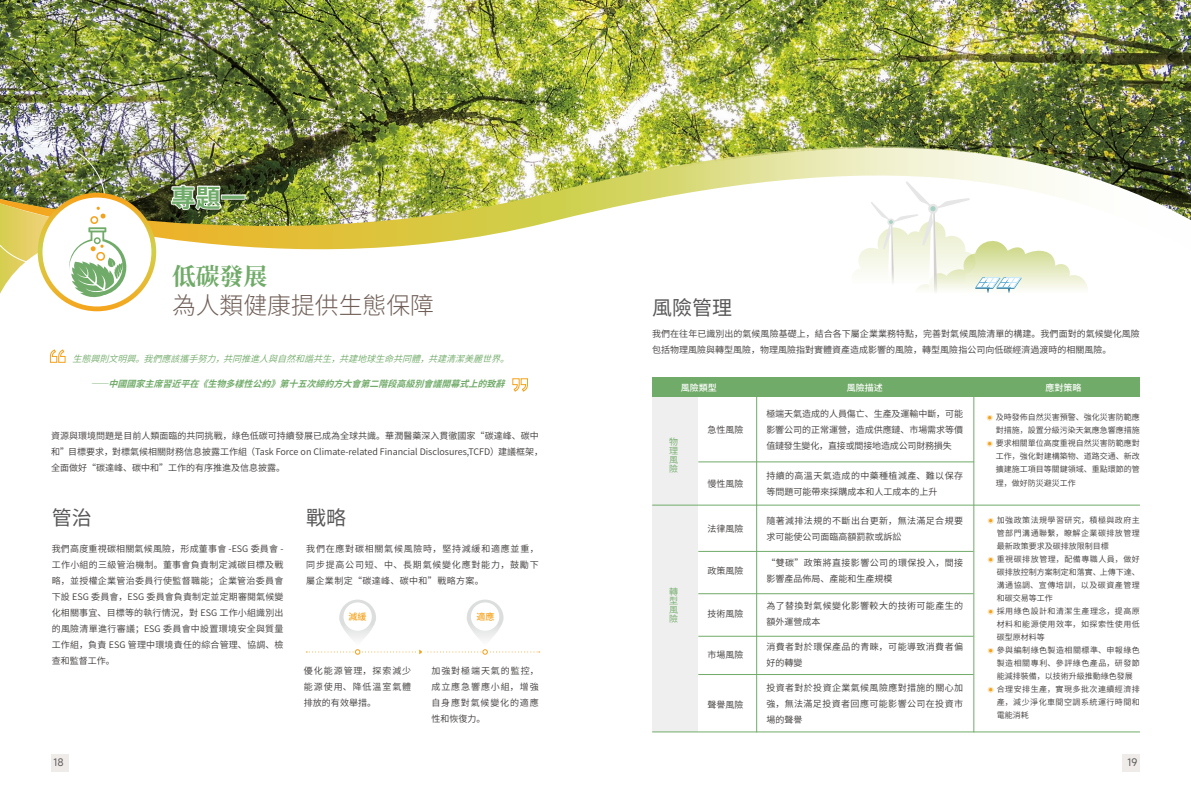
<style>
.page{position:relative;width:1191px;height:808px;background:#fff}
.page>*{position:absolute;margin:0;border:0;box-sizing:border-box;transform-origin:0 0}
.t1{font:700 25px "Source Han Sans CN";color:#71ab69}
.t2{font:300 23.8px "Source Han Sans CN";color:#705f57}
.t3{font:700 23.8px "Source Han Serif CN";color:#71ab69}
.t4{font:20px "Source Han Sans CN";color:#595757}
.t5{font:10px "Mi Sans";color:#595757}
.t6{font:9px/16px "Source Han Sans CN";letter-spacing:.005em;color:#3e3a39;text-align:justify}
.t7{font:9px/16px "Source Han Sans CN";letter-spacing:.045em;color:#3e3a39}
.t8{font:italic 9px "Source Han Sans CN";color:#71ab69}
.t9{font:italic 700 9px "Source Han Sans CN";color:#71ab69}
.t10{font:500 9px "Source Han Sans CN";color:#fff}
.t11{font:9px/9px "Source Han Sans CN";color:#71ab69;text-align:justify}
.t12{font:500 9px "Source Han Sans CN";color:#f5a21b}
.t13{font:8px "Source Han Sans CN";color:#3e3a39}
.t14{font:8px "Source Han Sans CN";letter-spacing:.06em;color:#3e3a39}
.t15{font:8px "Source Han Sans CN";letter-spacing:.065em;color:#3e3a39}
.s1{font-size:6px;color:#f5a21b}
</style>
<div class="page">
<div style="left:51px;top:754px;width:17px;height:17px;background:#eeebe8"></div>
<img style="left:0;top:0;width:1191px;height:122px">
<img style="left:0;top:122px;width:1191px;height:23px">
<img style="left:141px;top:145px;width:1050px;height:147px">
<div style="left:652px;top:377px;width:45px;height:355px;background:#efefef"></div>
<div style="left:652px;top:377px;width:488px;height:20px;background:#71ab69"></div>
<hr style="left:652px;top:505px;width:488px;height:1px;background:#71ab69">
<hr style="left:652px;top:732px;width:488px;height:1px;background:#71ab69">
<hr style="left:756px;top:395px;width:1px;height:337px;background:#71ab69">
<hr style="left:973px;top:395px;width:1px;height:337px;background:#71ab69">
<hr style="left:698px;top:462px;width:276px;height:1px;background:#71ab69">
<hr style="left:698px;top:551px;width:275px;height:1px;background:#71ab69">
<hr style="left:698px;top:593px;width:275px;height:1px;background:#71ab69">
<hr style="left:698px;top:636px;width:275px;height:1px;background:#71ab69">
<hr style="left:698px;top:674px;width:275px;height:1px;background:#71ab69">
<svg style="left:467px;top:600px;width:36px;height:46px"></svg>
<div style="left:471px;top:602px;width:28px;height:29px;background:#fff;border-radius:50%"></div>
<svg style="left:339px;top:600px;width:37px;height:46px"></svg>
<div style="left:343px;top:602px;width:29px;height:29px;background:#fff;border-radius:50%"></div>
<svg style="left:306px;top:643px;width:234px;height:12px"></svg>
<svg style="left:851px;top:181px;width:238px;height:112px"></svg>
<svg style="left:50px;top:349px;width:16px;height:14px"></svg>
<svg style="left:512px;top:378px;width:16px;height:14px"></svg>
<svg style="left:170px;top:184px;width:54px;height:29px"></svg>
<div style="left:221px;top:194px;width:25px;height:6px;border:2px solid #fff"></div>
<svg style="left:40px;top:195px;width:114px;height:114px"></svg>
<img style="left:0;top:142px;width:141px;height:170px">
<div style="left:1123px;top:754px;width:17px;height:17px;background:#eeebe8"></div>
<h1 class="t1" style="left:171px;top:184px;width:76px">專題一</h1>
<h2 class="t3" style="left:172px;top:264px;width:97px">低碳發展</h2>
<h2 class="t2" style="left:172px;top:292px;width:263px">為人類健康提供生態保障</h2>
<p class="t8" style="left:72px;top:354px;width:440px">生態興則文明興。我們應該攜手努力，共同推進人與自然和諧共生，共建地球生命共同體，共建清潔美麗世界。</p>
<p class="t9" style="left:90px;top:378px;width:422px">——中國國家主席習近平在《生物多樣性公約》第十五次締約方大會第二階段高級別會議開幕式上的致辭</p>
<p class="t6" style="left:51px;top:427px;width:494px;text-align:left">資源與環境問題是目前人類面臨的共同挑戰，綠色低碳可持續發展已成為全球共識。華潤醫藥深入貫徹國家“碳達峰、碳中和”目標要求，對標氣候相關財務信息披露工作組（Task Force on Climate-related Financial Disclosures,TCFD）建議框架，全面做好“碳達峰、碳中和”工作的有序推進及信息披露。</p>
<h3 class="t4" style="left:52px;top:506px;width:41px">管治</h3>
<p class="t6" style="left:52px;top:541px;width:233px">我們高度重視碳相關氣候風險，形成董事會 -ESG 委員會 -工作小組的三級管治機制。董事會負責制定減碳目標及戰略，並授權企業管治委員行使監督職能；企業管治委員會下設 ESG 委員會，ESG 委員會負責制定並定期審閱氣候變化相關事宜、目標等的執行情況，對 ESG 工作小組識別出的風險清單進行審議；ESG 委員會中設置環境安全與質量工作組，負責 ESG 管理中環境責任的綜合管理、協調、檢查和監督工作。</p>
<p class="t5" style="left:54px;top:756px;width:12px">18</p>
<h3 class="t4" style="left:306px;top:506px;width:41px">戰略</h3>
<p class="t6" style="left:306px;top:541px;width:234px">我們在應對碳相關氣候風險時，堅持減緩和適應並重，同步提高公司短、中、長期氣候變化應對能力，鼓勵下屬企業制定“碳達峰、碳中和”戰略方案。</p>
<p class="t12" style="left:349px;top:611px;width:19px">減緩</p>
<p class="t12" style="left:476px;top:611px;width:19px">適應</p>
<p class="t6" style="left:304px;top:662px;width:109px">優化能源管理，探索減少能源使用、降低溫室氣體排放的有效舉措。</p>
<p class="t6" style="left:431px;top:662px;width:109px">加強對極端天氣的監控，成立應急響應小組，增強自身應對氣候變化的適應性和恢復力。</p>
<h3 class="t4" style="left:652px;top:296px;width:81px">風險管理</h3>
<p class="t6" style="left:652px;top:325px;width:489px">我們在往年已識別出的氣候風險基礎上，結合各下屬企業業務特點，完善對氣候風險清單的構建。我們面對的氣候變化風險包括物理風險與轉型風險，物理風險指對實體資產造成影響的風險，轉型風險指公司向低碳經濟過渡時的相關風險。</p>
<p class="t10" style="left:680px;top:382px;width:37px">風險類型</p>
<p class="t10" style="left:846px;top:382px;width:37px">風險描述</p>
<p class="t10" style="left:1045px;top:382px;width:37px">應對策略</p>
<p class="t6" style="left:707px;top:422px;width:37px">急性風險</p>
<p class="t6" style="left:766px;top:406px;width:198px">極端天氣造成的人員傷亡、生產及運輸中斷，可能影響公司的正常運營，造成供應鏈、市場需求等價值鏈發生變化，直接或間接地造成公司財務損失</p>
<p class="t6" style="left:766px;top:468px;width:198px">持續的高溫天氣造成的中藥種植減產、難以保存等問題可能帶來採購成本和人工成本的上升</p>
<p class="t13" style="left:986px;top:413px;width:155px"><span class="s1">◉</span> 及時發佈自然災害預警、強化災害防範應</p>
<p class="t13" style="left:995px;top:426px;width:145px">對措施，設置分級污染天氣應急響應措施</p>
<p class="t13" style="left:986px;top:439px;width:155px"><span class="s1">◉</span> 要求相關單位高度重視自然災害防範應對</p>
<p class="t13" style="left:995px;top:452px;width:146px">工作，強化對建構築物、道路交通、新改</p>
<p class="t13" style="left:995px;top:465px;width:146px">擴建施工項目等關鍵領域、重點環節的管</p>
<p class="t13" style="left:995px;top:478px;width:81px">理，做好防災避災工作</p>
<p class="t14" style="left:987px;top:516px;width:154px"><span class="s1">◉</span> 加強政策法規學習研究，積極與政府主</p>
<p class="t14" style="left:996px;top:529px;width:145px">管部門溝通聯繫，瞭解企業碳排放管理</p>
<p class="t13" style="left:996px;top:542px;width:113px">最新政策要求及碳排放限制目標</p>
<p class="t15" style="left:987px;top:555px;width:154px"><span class="s1">◉</span> 重視碳排放管理，配備專職人員，做好</p>
<p class="t13" style="left:996px;top:568px;width:145px">碳排放控制方案制定和落實、上傳下達、</p>
<p class="t15" style="left:996px;top:581px;width:145px">溝通協調、宣傳培訓，以及碳資產管理</p>
<p class="t13" style="left:996px;top:594px;width:57px">和碳交易等工作</p>
<p class="t14" style="left:987px;top:607px;width:154px"><span class="s1">◉</span> 採用綠色設計和清潔生產理念，提高原</p>
<p class="t14" style="left:996px;top:620px;width:145px">材料和能源使用效率，如探索性使用低</p>
<p class="t13" style="left:996px;top:633px;width:49px">碳型原材料等</p>
<p class="t14" style="left:987px;top:646px;width:154px"><span class="s1">◉</span> 參與編制綠色製造相關標準、申報綠色</p>
<p class="t15" style="left:996px;top:659px;width:145px">製造相關專利、參評綠色產品，研發節</p>
<p class="t13" style="left:996px;top:672px;width:137px">能減排裝備，以技術升級推動綠色發展</p>
<p class="t14" style="left:987px;top:685px;width:154px"><span class="s1">◉</span> 合理安排生產，實現多批次連續經濟排</p>
<p class="t14" style="left:996px;top:698px;width:145px">產，減少淨化車間空調系統運行時間和</p>
<p class="t13" style="left:996px;top:711px;width:33px">電能消耗</p>
<p class="t11" style="left:669px;top:437px;width:10px">物理風險</p>
<p class="t6" style="left:707px;top:476px;width:37px">慢性風險</p>
<p class="t7" style="left:766px;top:513px;width:198px">隨著減排法規的不斷出台更新，無法滿足合規要求可能使公司面臨高額罰款或訴訟</p>
<p class="t7" style="left:766px;top:555px;width:198px">“雙碳”政策將直接影響公司的環保投入，間接影響產品佈局、產能和生產規模</p>
<p class="t7" style="left:766px;top:597px;width:198px">為了替換對氣候變化影響較大的技術可能產生的額外運營成本</p>
<p class="t7" style="left:766px;top:638px;width:198px">消費者對於環保產品的青睞，可能導致消費者偏好的轉變</p>
<p class="t6" style="left:766px;top:679px;width:198px">投資者對於投資企業氣候風險應對措施的關心加強，無法滿足投資者回應可能影響公司在投資市場的聲譽</p>
<p class="t6" style="left:707px;top:521px;width:37px">法律風險</p>
<p class="t6" style="left:707px;top:563px;width:37px">政策風險</p>
<p class="t6" style="left:707px;top:605px;width:37px">技術風險</p>
<p class="t6" style="left:707px;top:646px;width:37px">市場風險</p>
<p class="t11" style="left:669px;top:587px;width:10px">轉型風險</p>
<p class="t6" style="left:707px;top:696px;width:37px">聲譽風險</p>
<p class="t5" style="left:1127px;top:756px;width:12px">19</p>
</div>
